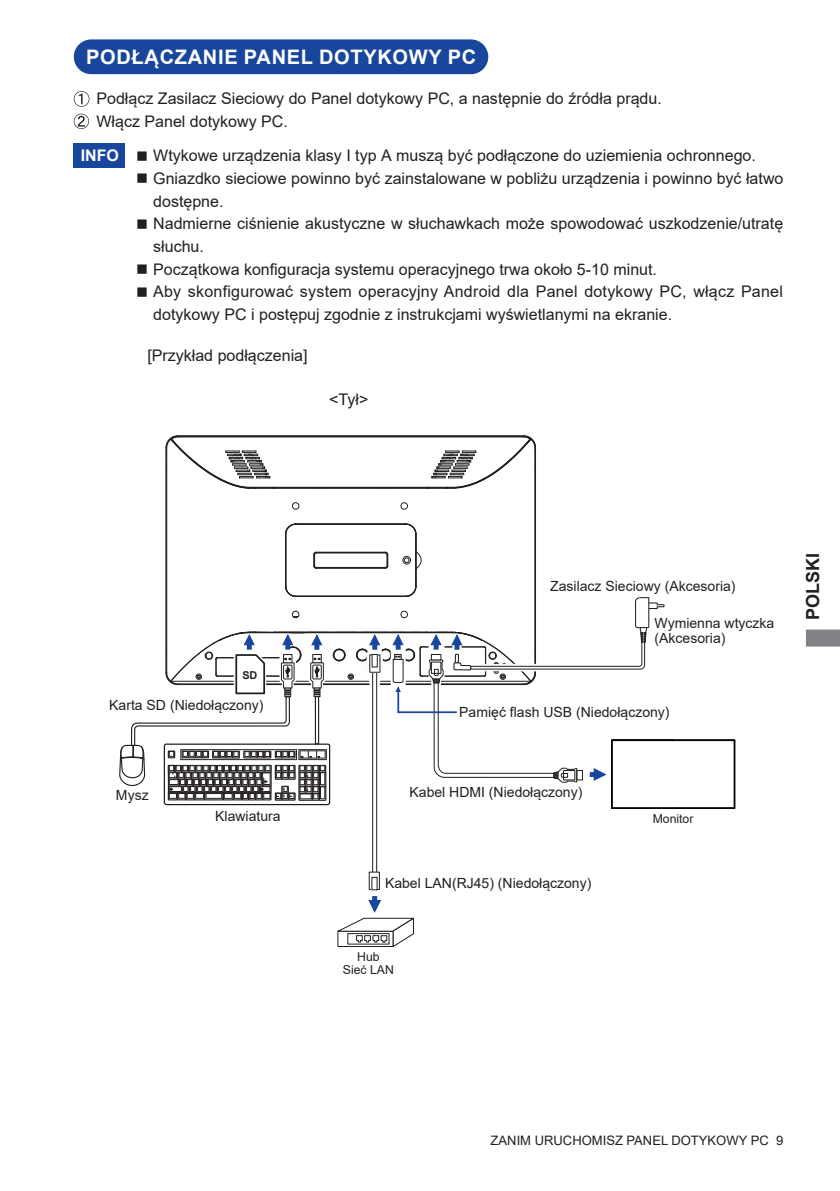
<style>
.page{position:relative;width:840px;height:1191px;background:#fff}
.page>*{position:absolute;margin:0;border:0;box-sizing:border-box;transform-origin:0 0}
.t1{font:700 20px "Arial";letter-spacing:.035em;color:#fff}
.t2{font:700 18px "Arial";color:#231f20}
.t3{font:16px/22.6px "Arial";color:#231f20}
.t4{font:700 16px "Arial";color:#fff}
.t5{font:14px/14.8px "Arial";color:#231f20}
.t6{font:13px "Arial";color:#231f20}
.t7{font:12.2px/12.4px "Arial";color:#231f20;text-align:center}
.t8{font:700 10.8px "Arial";color:#231f20}
</style>
<div class="page">
<svg style="left:806px;top:629px;width:33px;height:17px"></svg>
<svg style="left:74px;top:91px;width:15px;height:16px"></svg>
<svg style="left:74px;top:114px;width:15px;height:15px"></svg>
<div style="left:74px;top:40px;width:413px;height:34px;background:#18469d;border-radius:17px"></div>
<div style="left:74px;top:39px;width:414px;height:35px;border:1px solid #18469d;border-radius:17px"></div>
<div style="left:74px;top:143px;width:51px;height:25px;background:#18469d"></div>
<hr style="left:535px;top:447px;width:1px;height:226px;background:#231f20">
<hr style="left:178px;top:435px;width:345px;height:1px;background:#231f20">
<hr style="left:275px;top:488px;width:151px;height:1px;background:#231f20">
<div style="left:292px;top:502px;width:7px;height:7px;border:1px solid #231f20;border-radius:50%"></div>
<div style="left:400px;top:502px;width:7px;height:7px;border:1px solid #231f20;border-radius:50%"></div>
<hr style="left:275px;top:487px;width:37px;height:1px;background:#231f20">
<svg style="left:312px;top:487px;width:11px;height:2px"></svg>
<hr style="left:322px;top:487px;width:57px;height:1px;background:#231f20">
<svg style="left:378px;top:487px;width:11px;height:2px"></svg>
<hr style="left:389px;top:487px;width:37px;height:1px;background:#231f20">
<hr style="left:534px;top:447px;width:1px;height:226px;background:#231f20">
<hr style="left:166px;top:447px;width:1px;height:226px;background:#231f20">
<svg style="left:426px;top:435px;width:109px;height:54px"></svg>
<svg style="left:165px;top:435px;width:110px;height:54px"></svg>
<hr style="left:178px;top:436px;width:345px;height:1px;background:#231f20">
<svg style="left:164px;top:744px;width:165px;height:60px"></svg>
<div style="left:164px;top:743px;width:166px;height:62px;border:1px solid #231f20;border-radius:2px"></div>
<div style="left:168px;top:792px;width:103px;height:8px;background:#231f20"></div>
<div style="left:168px;top:793px;width:9px;height:7px;border:1px solid #231f20"></div>
<div style="left:186px;top:793px;width:8px;height:7px;border:1px solid #231f20"></div>
<div style="left:194px;top:793px;width:10px;height:7px;border:1px solid #231f20"></div>
<div style="left:223px;top:793px;width:10px;height:7px;border:1px solid #231f20"></div>
<div style="left:205px;top:793px;width:18px;height:7px;border:1px solid #231f20"></div>
<div style="left:177px;top:793px;width:9px;height:7px;border:1px solid #231f20"></div>
<div style="left:233px;top:793px;width:8px;height:7px;border:1px solid #231f20"></div>
<div style="left:262px;top:793px;width:9px;height:7px;border:1px solid #231f20"></div>
<div style="left:242px;top:793px;width:6px;height:7px;border:1px solid #231f20"></div>
<div style="left:249px;top:793px;width:6px;height:7px;border:1px solid #231f20"></div>
<div style="left:256px;top:793px;width:6px;height:7px;border:1px solid #231f20"></div>
<div style="left:298px;top:765px;width:28px;height:35px;background:#787676"></div>
<div style="left:312px;top:793px;width:7px;height:7px;border:1px solid #231f20"></div>
<div style="left:319px;top:786px;width:7px;height:14px;border:1px solid #231f20"></div>
<div style="left:299px;top:793px;width:13px;height:7px;border:1px solid #231f20"></div>
<div style="left:275px;top:792px;width:20px;height:8px;background:#231f20"></div>
<div style="left:275px;top:793px;width:6px;height:7px;border:1px solid #231f20"></div>
<div style="left:282px;top:793px;width:6px;height:7px;border:1px solid #231f20"></div>
<div style="left:288px;top:793px;width:7px;height:7px;border:1px solid #231f20"></div>
<svg style="left:372px;top:799px;width:5px;height:72px"></svg>
<svg style="left:337px;top:896px;width:77px;height:51px"></svg>
<div style="left:347px;top:933px;width:42px;height:11px;border:1px solid #231f20"></div>
<div style="left:368px;top:871px;width:11px;height:19px;border:1px solid #231f20"></div>
<hr style="left:611px;top:740px;width:1px;height:67px;background:#060304">
<hr style="left:611px;top:808px;width:123px;height:1px;background:#060304">
<hr style="left:612px;top:807px;width:121px;height:1px;background:#060304">
<hr style="left:612px;top:740px;width:121px;height:1px;background:#060304">
<hr style="left:612px;top:739px;width:60px;height:1px;background:#060304">
<hr style="left:672px;top:739px;width:61px;height:1px;background:#060304">
<hr style="left:733px;top:740px;width:1px;height:68px;background:#060304">
<hr style="left:734px;top:740px;width:1px;height:68px;background:#060304">
<svg style="left:119px;top:523px;width:545px;height:276px"></svg>
<p class="t1" style="left:86px;top:43px;width:391px">PODŁĄCZANIE PANEL DOTYKOWY PC</p>
<p class="t3" style="left:96px;top:87px;width:566px">Podłącz Zasilacz Sieciowy do Panel dotykowy PC, a następnie do źródła prądu.<br>Włącz Panel dotykowy PC.</p>
<p class="t3" style="left:136px;top:144px;width:621px">■ Wtykowe urządzenia klasy I typ A muszą być podłączone do uziemienia ochronnego.</p>
<p class="t3" style="left:153px;top:167px;width:631px;text-indent:-17px">■ Gniazdko sieciowe powinno być zainstalowane w pobliżu urządzenia i powinno być łatwo dostępne.</p>
<p class="t3" style="left:153px;top:212px;width:631px;text-indent:-17px">■ Nadmierne ciśnienie akustyczne w słuchawkach może spowodować uszkodzenie/utratę słuchu.</p>
<p class="t3" style="left:136px;top:258px;width:522px">■ Początkowa konfiguracja systemu operacyjnego trwa około 5-10 minut.</p>
<p class="t3" style="left:153px;top:280px;width:630px;text-indent:-17px">■ Aby skonfigurować system operacyjny Android dla Panel dotykowy PC, włącz Panel dotykowy PC i postępuj zgodnie z instrukcjami wyświetlanymi na ekranie.</p>
<p class="t3" style="left:147px;top:343px;width:162px">[Przykład podłączenia]</p>
<p class="t3" style="left:329px;top:387px;width:41px">&lt;Tył&gt;</p>
<p class="t4" style="left:81px;top:144px;width:40px">INFO</p>
<p class="t8" style="left:242px;top:667px;width:17px">SD</p>
<p class="t5" style="left:109px;top:697px;width:156px">Karta SD (Niedołączony)</p>
<p class="t5" style="left:116px;top:788px;width:34px">Mysz</p>
<p class="t5" style="left:215px;top:808px;width:67px">Klawiatura</p>
<p class="t5" style="left:550px;top:579px;width:187px">Zasilacz Sieciowy (Akcesoria)</p>
<p class="t5" style="left:654px;top:615px;width:121px">Wymienna wtyczka (Akcesoria)</p>
<p class="t5" style="left:459px;top:705px;width:212px">Pamięć flash USB (Niedołączony)</p>
<p class="t5" style="left:409px;top:784px;width:174px">Kabel HDMI (Niedołączony)</p>
<p class="t5" style="left:385px;top:875px;width:208px">Kabel LAN(RJ45) (Niedołączony)</p>
<p class="t7" style="left:342px;top:951px;width:53px">Hub<br>Sieć LAN</p>
<p class="t7" style="left:652px;top:812px;width:42px">Monitor</p>
<p class="t2" style="left:799px;top:620px;width:69px;rotate:-90deg">POLSKI</p>
<p class="t6" style="left:490px;top:1131px;width:294px">ZANIM URUCHOMISZ PANEL DOTYKOWY PC 9</p>
</div>
